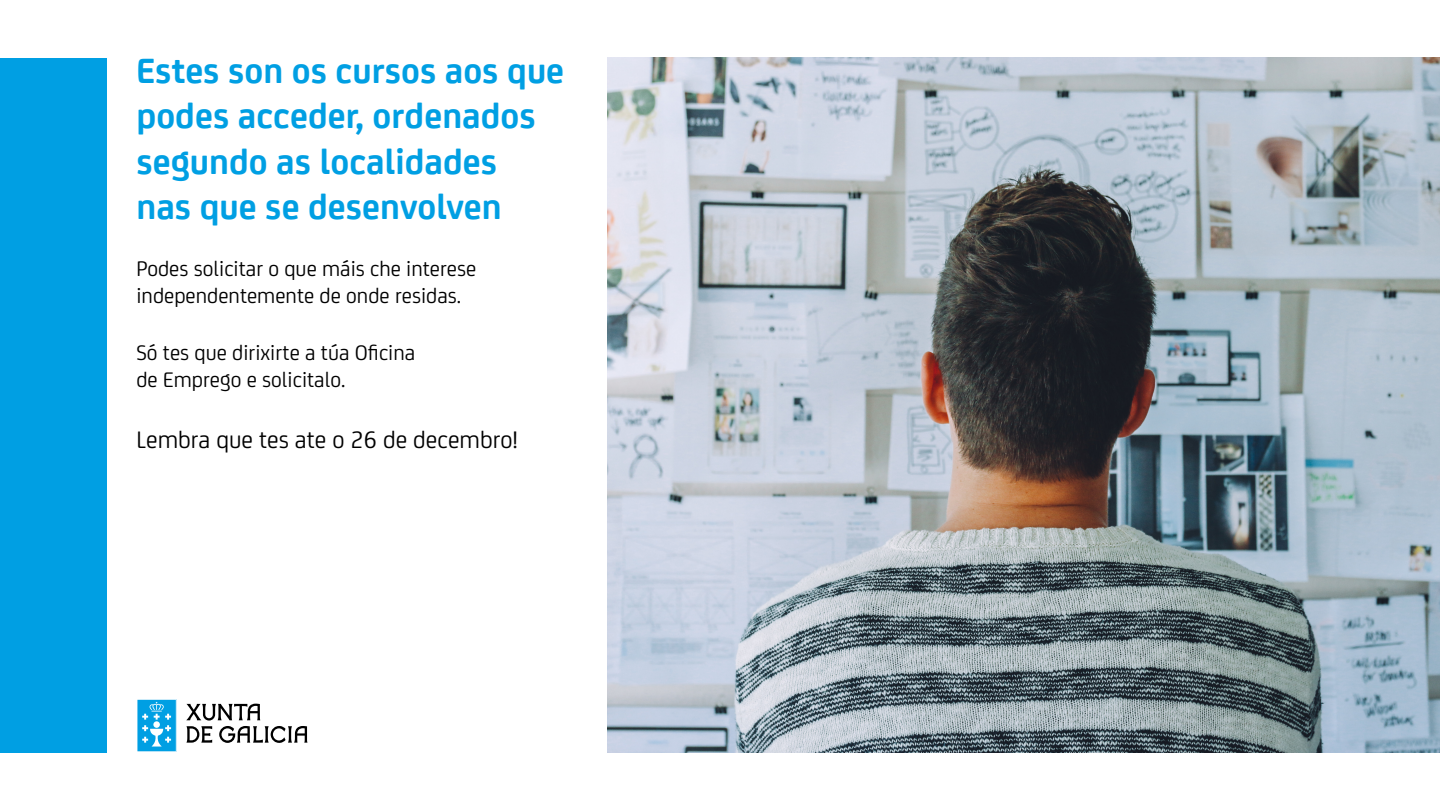
<style>
.page{position:relative;width:1440px;height:810px;background:#fff}
.page>*{position:absolute;margin:0;border:0;box-sizing:border-box;transform-origin:0 0}
.t1{font:700 37.8px/45.4px "FS Joey";color:#009fe3}
.t2{font:25.5px "FS Joey";color:#000}
.t3{font:22.5px/27px "FS Joey";color:#000}
</style>
<div class="page">
<div style="left:0;top:58px;width:106px;height:694px;background:#009fe3"></div>
<img style="left:607px;top:58px;width:833px;height:694px">
<svg style="left:137px;top:699px;width:40px;height:53px;background:#37b3e8"></svg>
<svg style="left:186px;top:704px;width:122px;height:39px"></svg>
<h1 class="t1" style="left:136px;top:45px;width:429px">Estes son os cursos aos que podes acceder, ordenados segundo as localidades<br>nas que se desenvolven</h1>
<p class="t3" style="left:136px;top:254px;width:341px">Podes solicitar o que máis che interese independentemente de onde residas.</p>
<p class="t3" style="left:136px;top:338px;width:280px">Só tes que dirixirte a túa Oficina de Emprego e solicitalo.</p>
<p class="t2" style="left:136px;top:421px;width:383px">Lembra que tes ate o 26 de decembro!</p>
</div>
